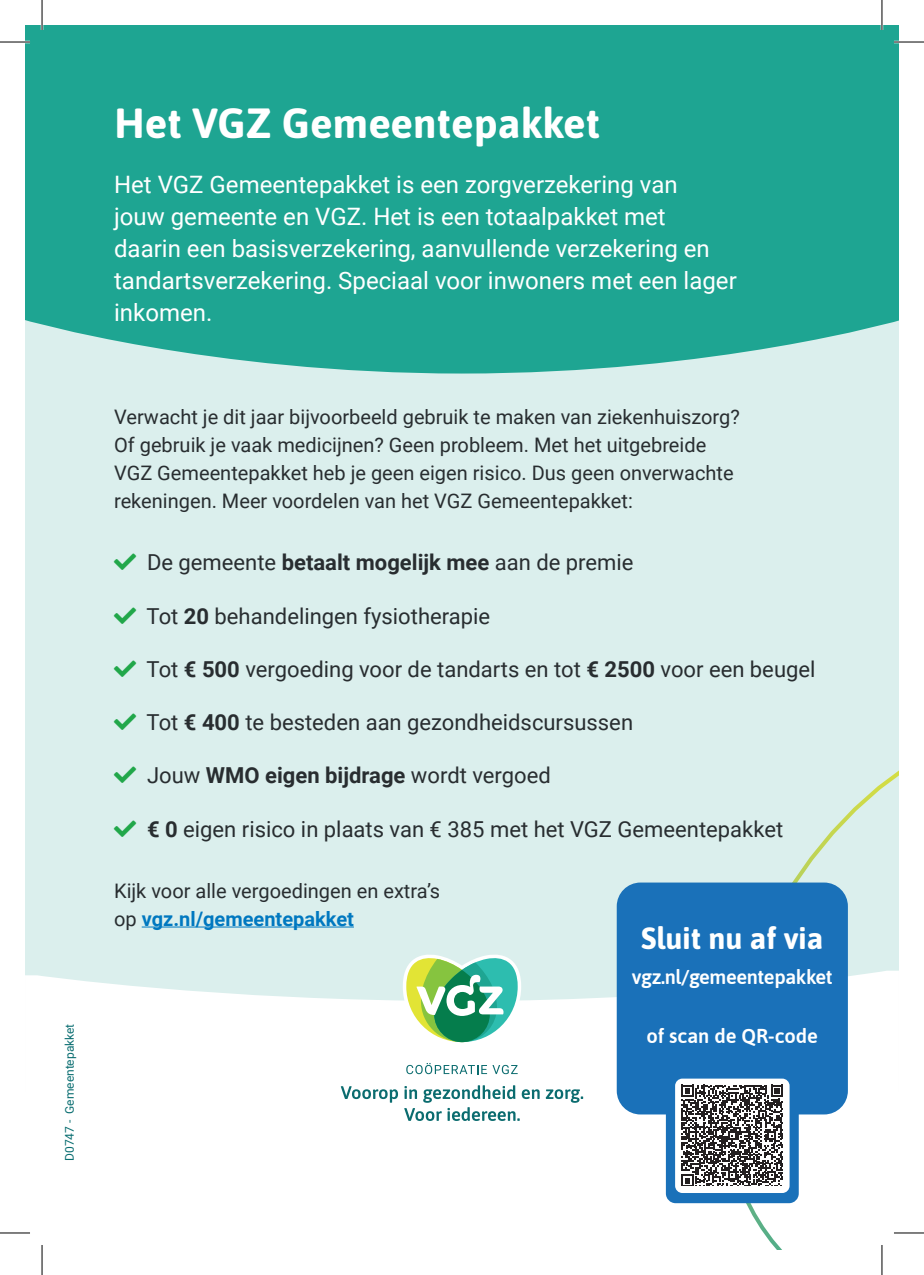
<style>
.page{position:relative;width:924px;height:1275px;background:#fff}
.page>*{position:absolute;margin:0;border:0;box-sizing:border-box;transform-origin:0 0}
.t1{font:700 42px "Asap";color:#fff}
.t2{font:700 30.6px "Asap";color:#fff}
.t3{font:24px/32px "Roboto";color:#fff}
.t4{font:22px "Roboto";color:#282d30}
.t5{font:20px/28px "Roboto";color:#282d30}
.t6{font:600 20px "Asap";letter-spacing:-.02em;color:#fff}
.t7{font:600 20px "Asap";color:#fff}
.t8{font:12px "Roboto";color:#096d70}
.s1{font-weight:700}
.s2{font-weight:700;color:#0078c0}
</style>
<div class="page">
<div style="left:25px;top:458px;width:873px;height:512px;background:#dbefed"></div>
<div style="left:25px;top:25px;width:873px;height:397px;background:#1ea592"></div>
<svg style="left:25px;top:320px;width:873px;height:138px;fill:#dbefed"></svg>
<svg style="left:25px;top:970px;width:411px;height:133px"></svg>
<svg style="left:442px;top:524px;width:456px;height:726px"></svg>
<hr style="left:142px;top:926px;width:212px;height:1px;background:#0078c0">
<div style="left:616px;top:882px;width:231px;height:232px;background:#1a71b9;border-radius:24px"></div>
<div style="left:665px;top:1068px;width:133px;height:135px;background:#1a71b9;border-radius:10px"></div>
<div style="left:674px;top:1078px;width:115px;height:115px;background:#fff;border-radius:7px"></div>
<svg style="left:681px;top:1085px;width:101px;height:101px"></svg>
<svg style="left:402px;top:954px;width:119px;height:91px"></svg>
<svg style="left:406px;top:1063px;width:111px;height:11px"></svg>
<svg style="left:340px;top:1086px;width:58px;height:16px"></svg>
<svg style="left:545px;top:1089px;width:38px;height:13px"></svg>
<svg style="left:404px;top:1085px;width:135px;height:36px"></svg>
<hr style="left:0;top:41px;width:30px;height:2px;background:#fff">
<hr style="left:893px;top:41px;width:30px;height:2px;background:#fff">
<hr style="left:893px;top:1231px;width:30px;height:3px;background:#fff">
<hr style="left:41px;top:0;width:2px;height:30px;background:#fff">
<hr style="left:880px;top:0;width:2px;height:30px;background:#fff">
<hr style="left:880px;top:1245px;width:2px;height:30px;background:#fff">
<hr style="left:0;top:42px;width:30px;height:1px;background:#000">
<hr style="left:893px;top:42px;width:30px;height:1px;background:#000">
<hr style="left:0;top:1232px;width:30px;height:1px;background:#000">
<hr style="left:893px;top:1232px;width:30px;height:1px;background:#000">
<hr style="left:42px;top:0;width:1px;height:30px;background:#000">
<hr style="left:42px;top:1245px;width:1px;height:30px;background:#000">
<hr style="left:881px;top:0;width:1px;height:30px;background:#000">
<hr style="left:881px;top:1245px;width:1px;height:30px;background:#000">
<svg style="left:114px;top:553px;width:22px;height:17px"></svg>
<svg style="left:114px;top:607px;width:22px;height:16px"></svg>
<svg style="left:114px;top:660px;width:22px;height:17px"></svg>
<svg style="left:114px;top:713px;width:22px;height:17px"></svg>
<svg style="left:114px;top:766px;width:22px;height:17px"></svg>
<svg style="left:114px;top:820px;width:22px;height:16px"></svg>
<p class="t8" style="left:61px;top:1161px;width:139px;rotate:-90deg">D0747 - Gemeentepakket</p>
<p class="t1" style="left:114px;top:94px;width:487px">Het VGZ Gemeentepakket</p>
<p class="t3" style="left:114px;top:168px;width:624px">Het VGZ Gemeentepakket is een zorgverzekering van<br>jouw gemeente en VGZ. Het is een totaalpakket met daarin een basisverzekering, aanvullende verzekering en tandartsverzekering. Speciaal voor inwoners met een lager inkomen.</p>
<p class="t5" style="left:114px;top:402px;width:627px">Verwacht je dit jaar bijvoorbeeld gebruik te maken van ziekenhuiszorg?<br>Of gebruik je vaak medicijnen? Geen probleem. Met het uitgebreide VGZ Gemeentepakket heb je geen eigen risico. Dus geen onverwachte rekeningen. Meer voordelen van het VGZ Gemeentepakket:</p>
<p class="t4" style="left:147px;top:547px;width:487px">De gemeente <span class="s1">betaalt mogelijk mee</span> aan de premie</p>
<p class="t4" style="left:146px;top:600px;width:345px">Tot <span class="s1">20</span> behandelingen fysiotherapie</p>
<p class="t4" style="left:146px;top:653px;width:670px">Tot <span class="s1">€ 500</span> vergoeding voor de tandarts en tot <span class="s1">€ 2500</span> voor een beugel</p>
<p class="t4" style="left:146px;top:707px;width:488px">Tot <span class="s1">€ 400</span> te besteden aan gezondheidscursussen</p>
<p class="t4" style="left:147px;top:760px;width:405px">Jouw <span class="s1">WMO eigen bijdrage</span> wordt vergoed</p>
<p class="t4" style="left:147px;top:813px;width:637px"><span class="s1">€ 0</span> eigen risico in plaats van € 385 met het VGZ Gemeentepakket</p>
<p class="t5" style="left:114px;top:875px;width:327px">Kijk voor alle vergoedingen en extra’s op <span class="s2">vgz.nl/gemeentepakket</span></p>
<p class="t2" style="left:641px;top:916px;width:183px">Sluit nu af via</p>
<p class="t6" style="left:631px;top:963px;width:202px">vgz.nl/gemeentepakket</p>
<p class="t7" style="left:646px;top:1021px;width:173px">of scan de QR-code</p>
</div>
